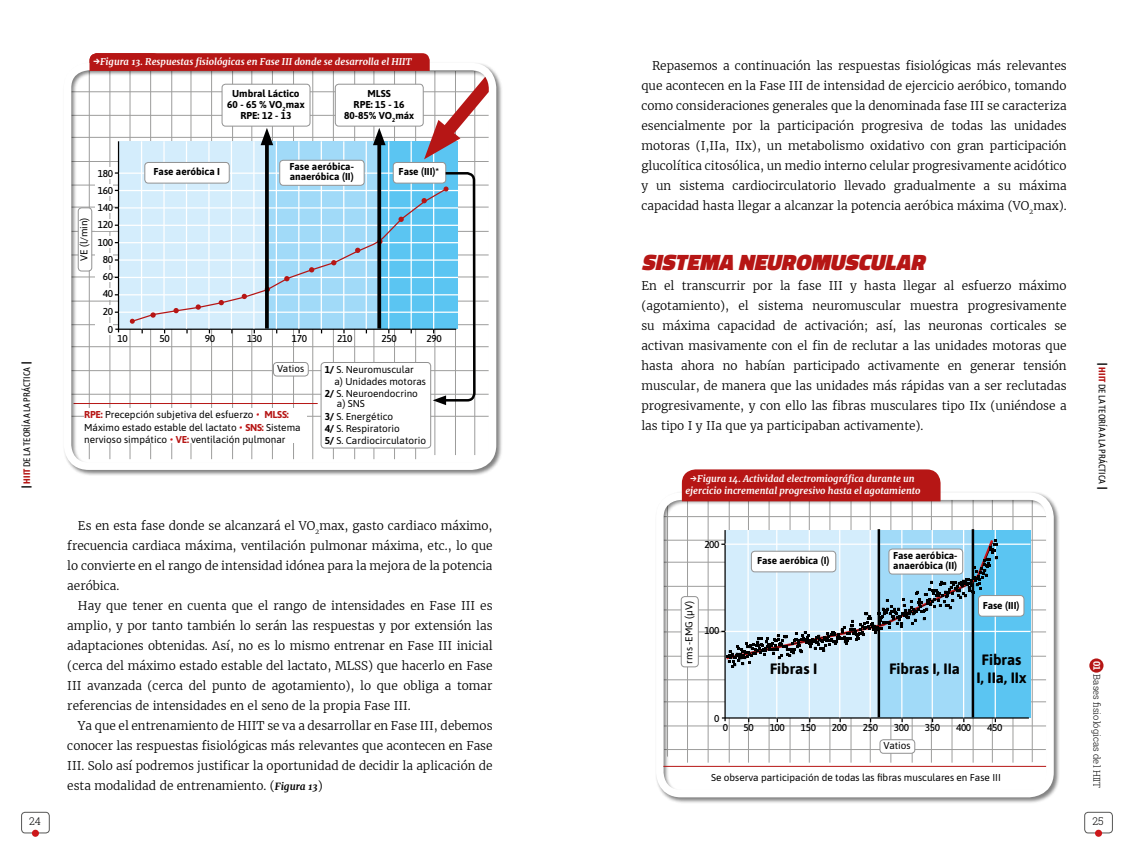
<style>
.page{position:relative;width:1134px;height:851px;background:#fff}
.page>*{position:absolute;margin:0;border:0;box-sizing:border-box;transform-origin:0 0}
.t1{font:italic 900 22.5px "Titillium Web";color:#b61615}
.t2{font:700 15px/17.5px "Asap";color:#000;text-align:center}
.t3{font:300 11.88px/20px "Merriweather";color:#000;text-align:justify}
.t4{font:300 10.62px "Roboto Slab";color:#000}
.t5{font:10px/12.2px "Asap";color:#000}
.t6{font:700 10px/11.2px "Asap";color:#000;text-align:center}
.t7{font:500 10px/17.2px "Asap";letter-spacing:-.04em;color:#000;text-align:center}
.t8{font:italic 700 9.38px/12.5px "Merriweather";color:#fff;text-align:center}
.t9{font:9.38px "Asap Condensed";letter-spacing:.01em;color:#000}
.t10{font:300 9.38px "Roboto Slab";color:#000}
.s1{font-weight:900;font-style:normal}
.s2{font-weight:700;font-size:11.25px}
.s3{font-weight:700;color:#b61615}
.s4{font-weight:700;font-style:italic;font-size:10px}
.s5{font-weight:700}
.s6{font-family:"Merriweather";font-weight:700;font-style:italic;color:#cd171a}
.s7{font-weight:700;color:#fff}
</style>
<div class="page">
<div style="left:1084px;top:811px;width:29px;height:22px;border:1px solid #575756;border-radius:4px"></div>
<div style="left:21px;top:811px;width:29px;height:22px;border:1px solid #575756;border-radius:4px"></div>
<div style="left:1089px;top:658px;width:14px;height:14px;background:#b61615;border-radius:50%"></div>
<div style="left:32px;top:829px;width:7px;height:7px;background:#cd171a;border-radius:50%"></div>
<div style="left:1095px;top:829px;width:7px;height:7px;background:#cd171a;border-radius:50%"></div>
<div style="left:655px;top:491px;width:405px;height:312px;background:#000;opacity:.5"></div>
<div style="left:656px;top:492px;width:398px;height:305px;border:8px solid #fff;border-radius:21px"></div>
<div style="left:726px;top:530px;width:152px;height:187px;background:#d4edfc"></div>
<div style="left:880px;top:530px;width:94px;height:187px;background:#a1daf8"></div>
<div style="left:972px;top:530px;width:58px;height:187px;background:#5bc5f2"></div>
<div style="left:682px;top:469px;width:258px;height:32px;background:#b61615"></div>
<hr style="left:724px;top:530px;width:2px;height:191px;background:#000">
<hr style="left:722px;top:717px;width:307px;height:1px;background:#000">
<hr style="left:725px;top:543px;width:305px;height:1px;background:#fff">
<hr style="left:725px;top:630px;width:305px;height:2px;background:#fff">
<hr style="left:747px;top:530px;width:2px;height:187px;background:#fff">
<hr style="left:839px;top:530px;width:1px;height:187px;background:#fff">
<hr style="left:932px;top:530px;width:1px;height:187px;background:#fff">
<hr style="left:776px;top:530px;width:1px;height:187px;background:#fff">
<hr style="left:809px;top:530px;width:1px;height:187px;background:#fff">
<hr style="left:869px;top:530px;width:2px;height:187px;background:#fff">
<hr style="left:878px;top:529px;width:2px;height:188px;background:#000">
<hr style="left:972px;top:529px;width:2px;height:188px;background:#000">
<hr style="left:901px;top:530px;width:1px;height:187px;background:#fff">
<hr style="left:963px;top:530px;width:1px;height:187px;background:#fff">
<hr style="left:995px;top:530px;width:1px;height:187px;background:#fff">
<div style="left:681px;top:596px;width:17px;height:70px;background:#fff;border-radius:4px"></div>
<div style="left:681px;top:596px;width:18px;height:71px;border:1px solid #929292;border-radius:4px"></div>
<div style="left:880px;top:739px;width:35px;height:14px;background:#fff;border-radius:4px"></div>
<div style="left:880px;top:739px;width:35px;height:14px;border:1px solid #929292;border-radius:4px"></div>
<div style="left:978px;top:595px;width:46px;height:21px;background:#fff;border-radius:4px"></div>
<div style="left:978px;top:595px;width:46px;height:21px;border:1px solid #929292;border-radius:4px"></div>
<svg style="left:721px;top:537px;width:277px;height:130px"></svg>
<div style="left:674px;top:771px;width:361px;height:9px;background:#fff"></div>
<hr style="left:663px;top:766px;width:383px;height:1px;background:#b61615">
<div style="left:62px;top:61px;width:440px;height:415px;background:#000;opacity:.5"></div>
<div style="left:64px;top:63px;width:432px;height:407px;border:8px solid #fff;border-radius:21px"></div>
<svg style="left:90px;top:53px;width:412px;height:352px"></svg>
<p class="t8" style="left:93px;top:55px;width:320px"><span class="s1">→</span>Figura 13. Respuestas fisiológicas en Fase III donde se desarrolla el HIIT</p>
<p class="t3" style="left:641px;top:55px;width:427px;text-indent:11px">Repasemos a continuación las respuestas fisiológicas más relevantes que acontecen en la Fase III de intensidad de ejercicio aeróbico, tomando como consideraciones generales que la denominada fase III se caracteriza esencialmente por la participación progresiva de todas las unidades motoras (I,IIa, IIx), un metabolismo oxidativo con gran participación glucolítica citosólica, un medio interno celular progresivamente acidótico y un sistema cardiocirculatorio llevado gradualmente a su máxima capacidad hasta llegar a alcanzar la potencia aeróbica máxima (VO<sub>2</sub>max).</p>
<p class="t6" style="left:227px;top:87px;width:79px">Umbral Láctico<br>60 - 65 % VO<sub>2</sub>max<br>RPE: 12 - 13</p>
<p class="t6" style="left:344px;top:87px;width:72px">MLSS<br>RPE: 15 - 16<br>80-85% VO<sub>2</sub>máx</p>
<p class="t6" style="left:289px;top:161px;width:66px;line-height:10px;text-align:left">Fase aeróbica&shy;anaeróbica (II)</p>
<p class="t6" style="left:399px;top:166px;width:42px">Fase (III)*</p>
<p class="t6" style="left:154px;top:166px;width:68px">Fase aeróbica I</p>
<p class="t7" style="left:98px;top:164px;width:17px">180<br>160<br>140<br>120<br>100<br>80<br>60<br>40<br>20</p>
<p class="t7" style="left:108px;top:320px;width:7px">0</p>
<p class="t5" style="left:77px;top:261px;width:45px;rotate:-90deg">VE (l/min)</p>
<h1 class="t1" style="left:641px;top:245px;width:291px">SISTEMA NEUROMUSCULAR</h1>
<p class="t3" style="left:641px;top:275px;width:427px">En el transcurrir por la fase III y hasta llegar al esfuerzo máximo (agotamiento), el sistema neuromuscular muestra progresivamente su máxima capacidad de activación; así, las neuronas corticales se activan masivamente con el fin de reclutar a las unidades motoras que hasta ahora no habían participado activamente en generar tensión muscular, de manera que las unidades más rápidas van a ser reclutadas progresivamente, y con ello las fibras musculares tipo IIx (uniéndose a las tipo I y IIa que ya participaban activamente).</p>
<p class="t7" style="left:118px;top:329px;width:12px">10</p>
<p class="t7" style="left:160px;top:329px;width:12px">50</p>
<p class="t7" style="left:205px;top:329px;width:12px">90</p>
<p class="t7" style="left:247px;top:329px;width:17px">130</p>
<p class="t7" style="left:292px;top:329px;width:17px">170</p>
<p class="t7" style="left:337px;top:329px;width:17px">210</p>
<p class="t7" style="left:381px;top:329px;width:17px">250</p>
<p class="t7" style="left:427px;top:329px;width:17px">290</p>
<p class="t9" style="left:21px;top:487px;width:127px;rotate:-90deg"><span class="s2">|</span> <span class="s3">HIIT</span> DE LA TEORÍA A LA PRÁCTICA <span class="s2">|</span></p>
<p class="t9" style="left:1108px;top:363px;width:127px;rotate:90deg"><span class="s2">|</span> <span class="s3">HIIT</span> DE LA TEORÍA A LA PRÁCTICA <span class="s2">|</span></p>
<p class="t3" style="left:67px;top:515px;width:427px;text-indent:11px">Es en esta fase donde se alcanzará el VO<sub>2</sub>max, gasto cardiaco máximo, frecuencia cardiaca máxima, ventilación pulmonar máxima, etc., lo que lo convierte en el rango de intensidad idónea para la mejora de la potencia aeróbica.</p>
<p class="t3" style="left:67px;top:595px;width:427px;text-indent:11px">Hay que tener en cuenta que el rango de intensidades en Fase III es amplio, y por tanto también lo serán las respuestas y por extensión las adaptaciones obtenidas. Así, no es lo mismo entrenar en Fase III inicial (cerca del máximo estado estable del lactato, MLSS) que hacerlo en Fase III avanzada (cerca del punto de agotamiento), lo que obliga a tomar referencias de intensidades en el seno de la propia Fase III.</p>
<p class="t3" style="left:67px;top:715px;width:427px;text-indent:11px">Ya que el entrenamiento de HIIT se va a desarrollar en Fase III, debemos conocer las respuestas fisiológicas más relevantes que acontecen en Fase III. Solo así podremos justificar la oportunidad de decidir la aplicación de esta modalidad de entrenamiento. (<span class="s4">Figura 13</span>)</p>
<p class="t5" style="left:277px;top:361px;width:29px">Vatios</p>
<p class="t5" style="left:325px;top:362px;width:91px"><span class="s5">1/</span> S. Neuromuscular</p>
<p class="t5" style="left:334px;top:375px;width:93px">a) Unidades motoras</p>
<p class="t5" style="left:325px;top:387px;width:95px"><span class="s5">2/</span> S. Neuroendocrino</p>
<p class="t5" style="left:325px;top:397px;width:103px;text-indent:12px">a) SNS<br><span class="s5">3/</span> S. Energético<br><span class="s5">4/</span> S. Respiratorio<br><span class="s5">5/</span> S. Cardiocirculatorio</p>
<p class="t5" style="left:84px;top:407px;width:218px"><span class="s3">RPE:</span> Precepción subjetiva del esfuerzo <span class="s6">•</span> <span class="s3">MLSS:<br></span>Máximo estado estable del lactato <span class="s6">•</span> <span class="s3">SNS:</span> Sistema nervioso simpático <span class="s6">•</span> <span class="s3">VE:</span> ventilación pulmonar</p>
<p class="t8" style="left:685px;top:472px;width:237px">→Figura 14. Actividad electromiográfica durante un ejercicio incremental progresivo hasta el agotamiento</p>
<p class="t7" style="left:704px;top:535px;width:17px">200</p>
<p class="t6" style="left:893px;top:550px;width:66px;line-height:10px;text-align:left">Fase aeróbica&shy;anaeróbica (II)</p>
<p class="t6" style="left:757px;top:554px;width:74px">Fase aeróbica (I)</p>
<p class="t6" style="left:983px;top:598px;width:38px">Fase (III)</p>
<p class="t5" style="left:682px;top:663px;width:64px;rotate:-90deg">rms -EMG (µV)</p>
<p class="t7" style="left:704px;top:621px;width:17px">100</p>
<p class="t2" style="left:770px;top:659px;width:49px">Fibras I</p>
<p class="t2" style="left:889px;top:659px;width:72px">Fibras I, IIa</p>
<p class="t2" style="left:977px;top:650px;width:51px">Fibras<br>I, IIa, IIx</p>
<p class="t10" style="left:1103px;top:660px;width:129px;rotate:90deg"><span class="s7">01</span> Bases fisiológicas del HIIT</p>
<p class="t7" style="left:714px;top:709px;width:7px">0</p>
<p class="t7" style="left:723px;top:717px;width:7px">0</p>
<p class="t7" style="left:744px;top:717px;width:12px">50</p>
<p class="t7" style="left:770px;top:717px;width:17px">100</p>
<p class="t7" style="left:801px;top:717px;width:17px">150</p>
<p class="t7" style="left:832px;top:717px;width:17px">200</p>
<p class="t7" style="left:863px;top:717px;width:17px">250</p>
<p class="t7" style="left:894px;top:717px;width:17px">300</p>
<p class="t7" style="left:925px;top:717px;width:17px">350</p>
<p class="t7" style="left:956px;top:717px;width:17px">400</p>
<p class="t7" style="left:987px;top:717px;width:17px">450</p>
<p class="t5" style="left:883px;top:738px;width:29px">Vatios</p>
<p class="t5" style="left:711px;top:770px;width:291px">Se observa participación de todas las fibras musculares en Fase III</p>
<p class="t4" style="left:29px;top:814px;width:13px">24</p>
<p class="t4" style="left:1092px;top:814px;width:13px">25</p>
</div>
